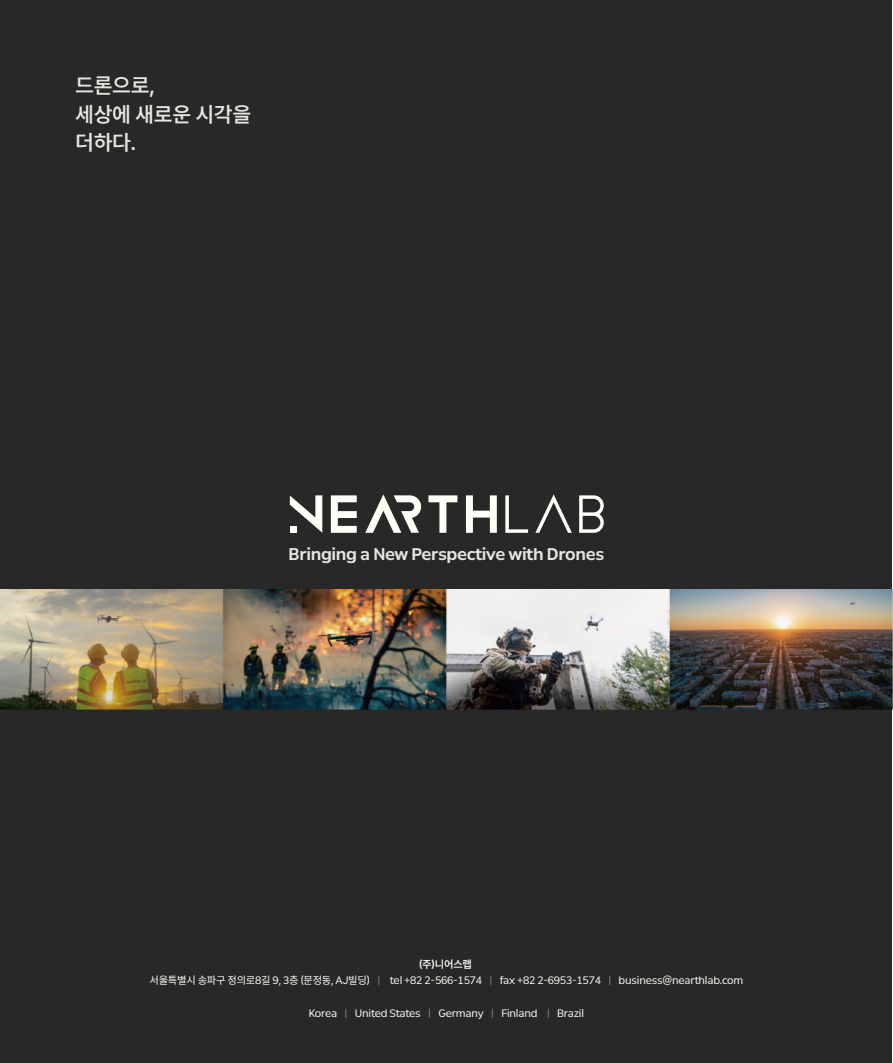
<style>
.page{position:relative;width:893px;height:1063px;background:#fff}
.page>*{position:absolute;margin:0;border:0;box-sizing:border-box;transform-origin:0 0}
.t1{font:600 21px/28.5px "Min Sans";letter-spacing:-.015em;color:#e6e6df}
.t2{font:700 16.5px "Min Sans";letter-spacing:-.02em;color:#e6e6df}
.t3{font:10.5px/16.5px "Min Sans";letter-spacing:-.02em;color:#fffef7;text-align:center}
.t4{font:10.5px "Min Sans VF VF";letter-spacing:-.02em;color:#fffef7}
.s1{font-weight:600}
.s2{color:#898885}
.s3{font-family:"Min Sans";color:#898885}
</style>
<div class="page">
<div style="left:1px;top:0;width:891px;height:1063px;background:#282828"></div>
<img style="left:0;top:590px;width:893px;height:121px">
<svg style="left:505px;top:495px;width:23px;height:38px"></svg>
<svg style="left:535px;top:494px;width:37px;height:39px"></svg>
<svg style="left:579px;top:495px;width:25px;height:38px"></svg>
<svg style="left:466px;top:495px;width:31px;height:38px"></svg>
<svg style="left:428px;top:495px;width:29px;height:38px"></svg>
<svg style="left:331px;top:495px;width:26px;height:38px"></svg>
<svg style="left:290px;top:495px;width:32px;height:38px"></svg>
<div style="left:290px;top:526px;width:7px;height:7px;background:#fffef7"></div>
<svg style="left:365px;top:494px;width:56px;height:39px"></svg>
<h1 class="t1" style="left:75px;top:72px;width:178px">드론으로,<br>세상에 새로운 시각을 더하다.</h1>
<h2 class="t2" style="left:289px;top:544px;width:317px">Bringing a New Perspective with Drones</h2>
<p class="t3" style="left:149px;top:956px;width:595px"><span class="s1">(주)니어스랩<br></span>서울특별시 송파구 정의로8길 9, 3층 (문정동, AJ빌딩) <span class="s2">ㅣ</span> tel +82 2-566-1574 <span class="s2">ㅣ</span> fax +82 2-6953-1574 <span class="s2">ㅣ</span> business@nearthlab.com</p>
<p class="t4" style="left:309px;top:1008px;width:277px">Korea <span class="s3">ㅣ</span> United States <span class="s3">ㅣ</span> Germany <span class="s3">ㅣ</span> Finland <span class="s3">ㅣ</span> Brazil</p>
</div>
